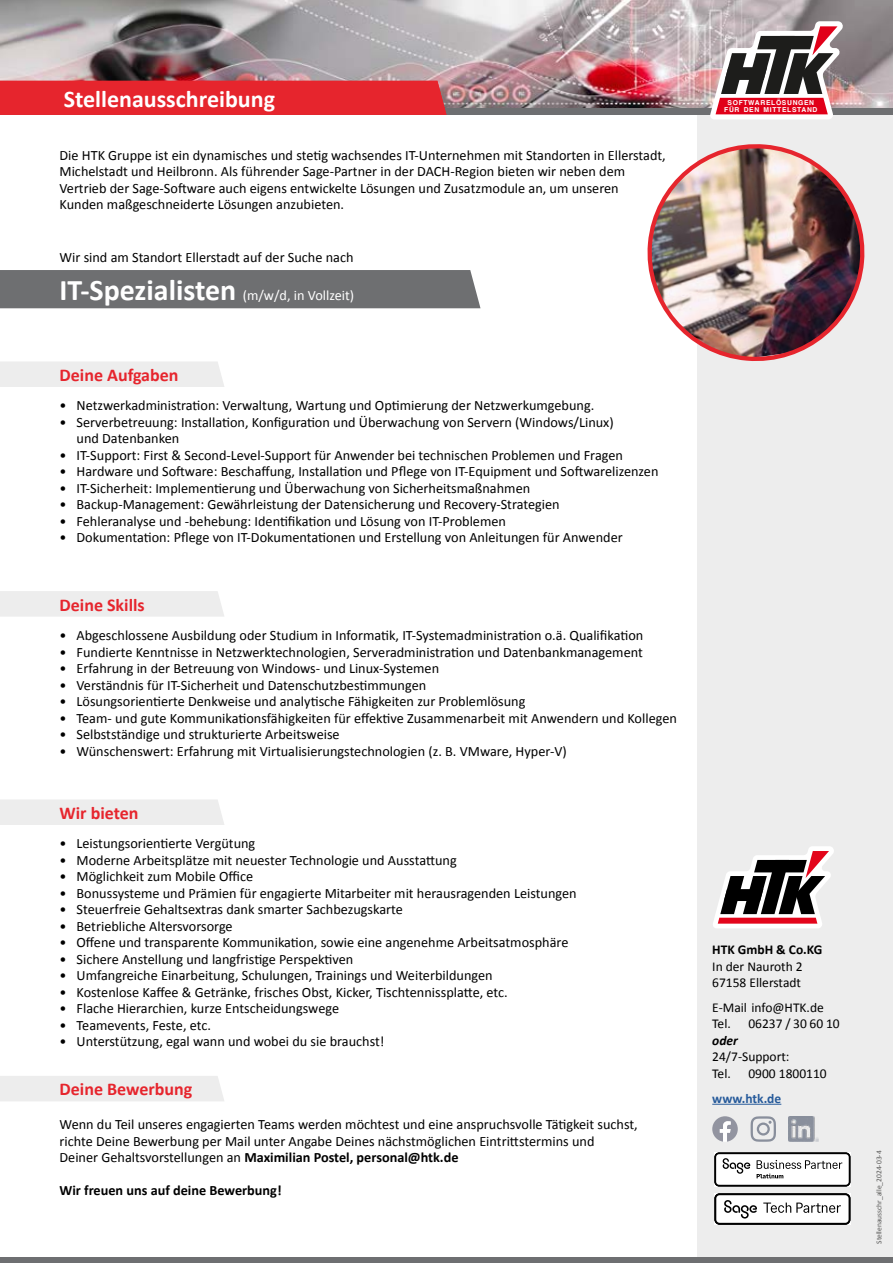
<style>
.page{position:relative;width:893px;height:1263px;background:#fff}
.page>*{position:absolute;margin:0;border:0;box-sizing:border-box;transform-origin:0 0}
.t1{font:700 24px "Calibri";color:#fff}
.t2{font:700 18px "Calibri";color:#e6252d}
.t3{font:14.25px/16.5px "Calibri";color:#000}
.t4{font:14.25px "Calibri";color:#fff}
.t5{font:700 14.25px "Calibri";color:#000}
.t6{font:13.5px/16.5px "Calibri";color:#000}
.t7{font:700 13.5px "Calibri";color:#000}
.t8{font:700 13.5px "Calibri";color:#275b9b}
.t9{font:italic 700 13.5px "Calibri";color:#000}
.t10{font:7.5px "Calibri";color:#575756}
.t11{font:700 6.75px/7.6px "Helvetica";letter-spacing:.1em;color:#fff;text-align:center}
.s1{font-weight:700;font-size:30px}
.s2{font-weight:700}
</style>
<div class="page">
<div style="left:697px;top:0;width:196px;height:1263px;background:#ededed"></div>
<hr style="left:712px;top:1104px;width:69px;height:1px;background:#275b9b">
<svg style="left:714px;top:1152px;width:136px;height:34px;background:#ccc"></svg>
<svg style="left:714px;top:1193px;width:136px;height:32px;background:#c2c2c2"></svg>
<svg style="left:713px;top:846px;width:121px;height:82px"></svg>
<img style="left:0;top:0;width:893px;height:108px">
<div style="left:0;top:108px;width:893px;height:7px;background:#6e6f71"></div>
<svg style="left:710px;top:21px;width:133px;height:98px;background:#a37a7e"></svg>
<div style="left:0;top:1256px;width:893px;height:7px;background:#6e6f71"></div>
<svg style="left:712px;top:1116px;width:26px;height:26px"></svg>
<svg style="left:751px;top:1116px;width:25px;height:26px"></svg>
<img style="left:789px;top:1116px;width:30px;height:26px">
<div style="left:0;top:1076px;width:224px;height:25px;background:#ededed"></div>
<div style="left:0;top:81px;width:446px;height:34px;background:#e6252d"></div>
<div style="left:0;top:362px;width:224px;height:25px;background:#ededed"></div>
<div style="left:0;top:591px;width:224px;height:26px;background:#ededed"></div>
<img style="left:647px;top:144px;width:218px;height:217px">
<div style="left:0;top:270px;width:480px;height:38px;background:#6e6f71"></div>
<div style="left:0;top:800px;width:224px;height:25px;background:#ededed"></div>
<h1 class="t1" style="left:64px;top:82px;width:213px">Stellenausschreibung</h1>
<p class="t3" style="left:60px;top:146px;width:608px">Die HTK Gruppe ist ein dynamisches und stetig wachsendes IT-Unternehmen mit Standorten in Ellerstadt, Michelstadt und Heilbronn. Als führender Sage-Partner in der DACH-Region bieten wir neben dem Vertrieb der Sage-Software auch eigens entwickelte Lösungen und Zusatzmodule an, um unseren Kunden maßgeschneiderte Lösungen anzubieten.</p>
<p class="t3" style="left:60px;top:248px;width:295px">Wir sind am Standort Ellerstadt auf der Suche nach</p>
<p class="t4" style="left:60px;top:286px;width:296px"><span class="s1">IT-Spezialisten</span> (m/w/d, in Vollzeit)</p>
<p class="t2" style="left:60px;top:362px;width:121px">Deine Aufgaben</p>
<p class="t3" style="left:60px;top:397px;width:536px">• Netzwerkadministration: Verwaltung, Wartung und Optimierung der Netzwerkumgebung.</p>
<p class="t3" style="left:77px;top:414px;width:539px;text-indent:-17px">• Serverbetreuung: Installation, Konfiguration und Überwachung von Servern (Windows/Linux) und Datenbanken</p>
<p class="t3" style="left:60px;top:447px;width:565px">• IT-Support: First &amp; Second-Level-Support für Anwender bei technischen Problemen und Fragen</p>
<p class="t3" style="left:60px;top:463px;width:600px">• Hardware und Software: Beschaffung, Installation und Pflege von IT-Equipment und Softwarelizenzen</p>
<p class="t3" style="left:60px;top:480px;width:472px">• IT-Sicherheit: Implementierung und Überwachung von Sicherheitsmaßnahmen</p>
<p class="t3" style="left:60px;top:496px;width:502px">• Backup-Management: Gewährleistung der Datensicherung und Recovery-Strategien</p>
<p class="t3" style="left:60px;top:513px;width:448px">• Fehleranalyse und -behebung: Identifikation und Lösung von IT-Problemen</p>
<p class="t3" style="left:60px;top:529px;width:565px">• Dokumentation: Pflege von IT-Dokumentationen und Erstellung von Anleitungen für Anwender</p>
<p class="t2" style="left:60px;top:592px;width:87px">Deine Skills</p>
<p class="t3" style="left:60px;top:627px;width:585px">• Abgeschlossene Ausbildung oder Studium in Informatik, IT-Systemadministration o.ä. Qualifikation</p>
<p class="t3" style="left:60px;top:643px;width:585px">• Fundierte Kenntnisse in Netzwerktechnologien, Serveradministration und Datenbankmanagement</p>
<p class="t3" style="left:60px;top:660px;width:381px">• Erfahrung in der Betreuung von Windows- und Linux-Systemen</p>
<p class="t3" style="left:60px;top:676px;width:368px">• Verständnis für IT-Sicherheit und Datenschutzbestimmungen</p>
<p class="t3" style="left:60px;top:693px;width:467px">• Lösungsorientierte Denkweise und analytische Fähigkeiten zur Problemlösung</p>
<p class="t3" style="left:60px;top:709px;width:619px">• Team- und gute Kommunikationsfähigkeiten für effektive Zusammenarbeit mit Anwendern und Kollegen</p>
<p class="t3" style="left:60px;top:726px;width:282px">• Selbstständige und strukturierte Arbeitsweise</p>
<p class="t3" style="left:60px;top:742px;width:509px">• Wünschenswert: Erfahrung mit Virtualisierungstechnologien (z. B. VMware, Hyper-V)</p>
<p class="t2" style="left:60px;top:800px;width:80px">Wir bieten</p>
<p class="t3" style="left:60px;top:835px;width:197px">• Leistungsorientierte Vergütung</p>
<p class="t3" style="left:60px;top:851px;width:399px">• Moderne Arbeitsplätze mit neuester Technologie und Ausstattung</p>
<p class="t3" style="left:60px;top:868px;width:195px">• Möglichkeit zum Mobile Office</p>
<p class="t3" style="left:60px;top:884px;width:519px">• Bonussysteme und Prämien für engagierte Mitarbeiter mit herausragenden Leistungen</p>
<p class="t3" style="left:60px;top:901px;width:345px">• Steuerfreie Gehaltsextras dank smarter Sachbezugskarte</p>
<p class="t3" style="left:60px;top:917px;width:175px">• Betriebliche Altersvorsorge</p>
<p class="t3" style="left:60px;top:934px;width:510px">• Offene und transparente Kommunikation, sowie eine angenehme Arbeitsatmosphäre</p>
<p class="t3" style="left:60px;top:950px;width:295px">• Sichere Anstellung und langfristige Perspektiven</p>
<p class="t3" style="left:60px;top:967px;width:435px">• Umfangreiche Einarbeitung, Schulungen, Trainings und Weiterbildungen</p>
<p class="t3" style="left:60px;top:983px;width:450px">• Kostenlose Kaffee &amp; Getränke, frisches Obst, Kicker, Tischtennissplatte, etc.</p>
<p class="t3" style="left:60px;top:1000px;width:281px">• Flache Hierarchien, kurze Entscheidungswege</p>
<p class="t3" style="left:60px;top:1016px;width:153px">• Teamevents, Feste, etc.</p>
<p class="t3" style="left:60px;top:1033px;width:326px">• Unterstützung, egal wann und wobei du sie brauchst!</p>
<p class="t2" style="left:60px;top:1077px;width:134px">Deine Bewerbung</p>
<p class="t3" style="left:60px;top:1116px;width:580px">Wenn du Teil unseres engagierten Teams werden möchtest und eine anspruchsvolle Tätigkeit suchst, richte Deine Bewerbung per Mail unter Angabe Deines nächstmöglichen Eintrittstermins und<br>Deiner Gehaltsvorstellungen an <span class="s2">Maximilian Postel, personal@htk.de</span></p>
<p class="t5" style="left:60px;top:1180px;width:224px">Wir freuen uns auf deine Bewerbung!</p>
<p class="t11" style="left:724px;top:99px;width:95px">SOFTWARELÖSUNGEN<br>FÜR DEN MITTELSTAND</p>
<p class="t7" style="left:712px;top:940px;width:112px">HTK GmbH &amp; Co.KG</p>
<p class="t6" style="left:712px;top:957px;width:92px">In der Nauroth 2<br>67158 Ellerstadt</p>
<p class="t6" style="left:712px;top:999px;width:113px">E-Mail info@HTK.de<br>Tel.</p>
<p class="t6" style="left:748px;top:1015px;width:93px">06237 / 30 60 10</p>
<p class="t9" style="left:712px;top:1031px;width:27px">oder</p>
<p class="t6" style="left:712px;top:1048px;width:79px">24/7-Support:<br>Tel.</p>
<p class="t6" style="left:748px;top:1065px;width:80px">0900 1800110</p>
<p class="t8" style="left:712px;top:1089px;width:71px">www.htk.de</p>
<p class="t10" style="left:874px;top:1244px;width:95px;rotate:-90deg">Stellenausschr_alle_2024-03-4</p>
</div>
